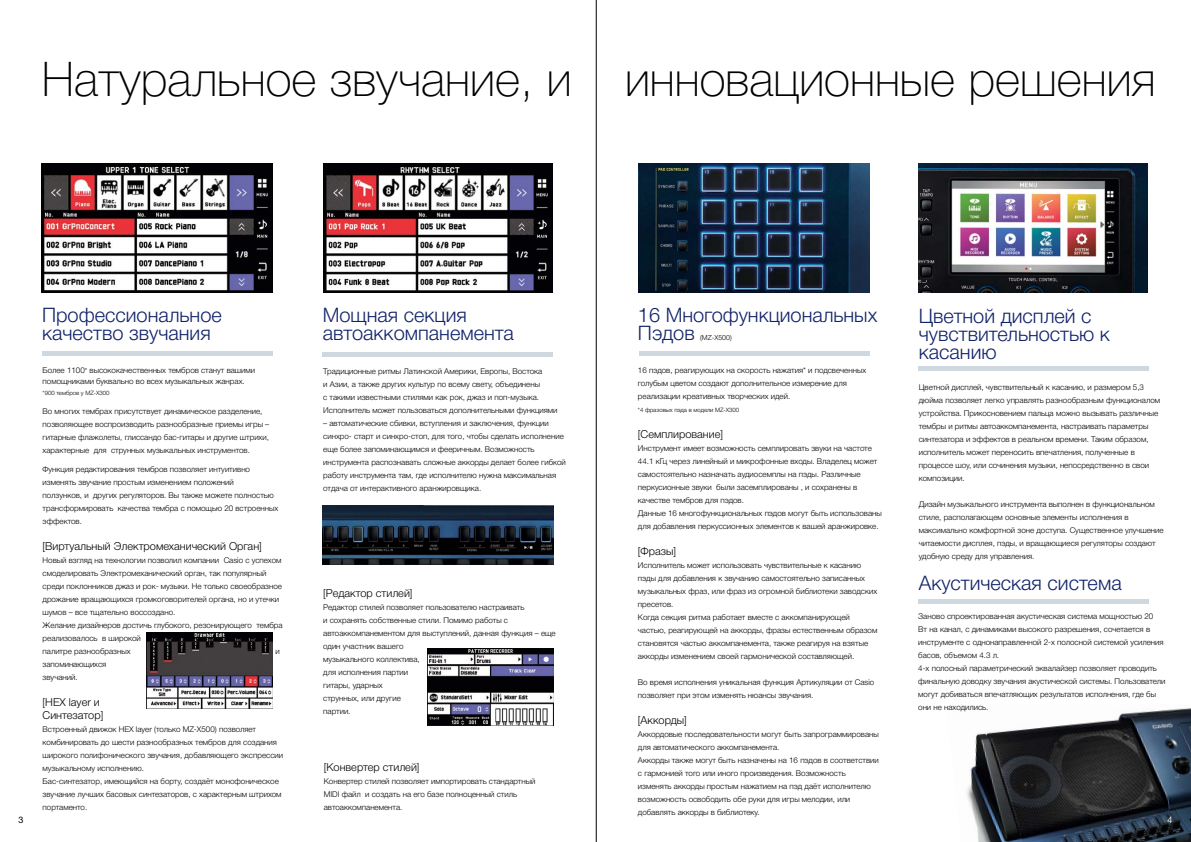
<style>
.page{position:relative;width:1191px;height:842px;background:#fff}
.page>*{position:absolute;margin:0;border:0;box-sizing:border-box;transform-origin:0 0}
.t1{font:100 48px "Helvetica Neue Cyr";color:#000}
.t2{font:300 20px/18px "Helvetica Neue Cyr";color:#112369}
.t3{font:300 11px/13px "Helvetica Neue Cyr";color:#000}
.t4{font:9px "Helvetica Neue Cyr";color:#000}
.t5{font:9px "Helvetica Neue Cyr";color:#fff}
.t6{font:300 8px/13px "Helvetica Neue Cyr";color:#000}
.t7{font:300 7px "Helvetica Neue Cyr";color:#000}
.t8{font:300 6px "Helvetica Neue Cyr";color:#000}
.s1{font-size:7px}
</style>
<div class="page">
<img style="left:967px;top:708px;width:224px;height:134px">
<img style="left:147px;top:632px;width:126px;height:76px">
<img style="left:323px;top:164px;width:229px;height:129px">
<img style="left:42px;top:164px;width:231px;height:129px">
<img style="left:427px;top:648px;width:126px;height:77px">
<img style="left:918px;top:164px;width:229px;height:129px">
<img style="left:638px;top:164px;width:231px;height:129px">
<hr style="left:43px;top:352px;width:230px;height:4px;background:#ced8de">
<hr style="left:323px;top:353px;width:230px;height:4px;background:#ced8de">
<hr style="left:639px;top:352px;width:230px;height:4px;background:#ced8de">
<hr style="left:918px;top:367px;width:230px;height:4px;background:#ced8de">
<hr style="left:918px;top:599px;width:230px;height:4px;background:#ced8de">
<img style="left:323px;top:505px;width:230px;height:59px">
<hr style="left:596px;top:0;width:1px;height:842px;background:#000">
<h1 class="t1" style="left:42px;top:53px;width:1115px">Натуральное звучание, и инновационные решения</h1>
<p class="t4" style="left:18px;top:815px;width:7px">3</p>
<h2 class="t2" style="left:42px;top:306px;width:181px">Профессиональное качество звучания</h2>
<h2 class="t2" style="left:323px;top:306px;width:192px">Мощная секция автоаккомпанемента</h2>
<h2 class="t2" style="left:638px;top:306px;width:241px">16 Многофункциональных<br>Пэдов</h2>
<p class="t7" style="left:700px;top:334px;width:33px">(MZ-X500)</p>
<p class="t6" style="left:43px;top:365px;width:214px;line-height:11px">Более 1100<span class="s1">*</span> высококачественных тембров станут вашими помощниками буквально во всех музыкальных жанрах.</p>
<p class="t8" style="left:43px;top:390px;width:68px">*900 тембров у MZ-X300</p>
<p class="t6" style="left:43px;top:405px;width:228px">Во многих тембрах присутствует динамическое разделение, позволяющее воспроизводить разнообразные приемы игры – гитарные флажолеты, глиссандо бас-гитары и другие штрихи, характерные для струнных музыкальных инструментов.</p>
<p class="t6" style="left:43px;top:463px;width:237px">Функция редактирования тембров позволяет интуитивно изменять звучание простым изменением положений<br>ползунков, и других регуляторов. Вы также можете полностью трансформировать качества тембра с помощью 20 встроенных эффектов.</p>
<h3 class="t3" style="left:43px;top:540px;width:221px">[Виртуальный Электромеханический Орган]</h3>
<p class="t6" style="left:43px;top:554px;width:241px">Новый взгляд на технологии позволил компании Casio с успехом смоделировать Электромеханический орган, так популярный среди поклонников джаз и рок- музыки. Не только своеобразное дрожание вращающихся громкоговорителей органа, но и утечки шумов – все тщательно воссоздано.<br>Желание дизайнеров достичь глубокого, резонирующего тембра реализовалось в широкой<br>палитре разнообразных</p>
<p class="t6" style="left:276px;top:645px;width:6px">и</p>
<p class="t6" style="left:43px;top:658px;width:65px">запоминающихся звучаний.</p>
<h3 class="t3" style="left:43px;top:696px;width:62px">[HEX layer и<br>Синтезатор]</h3>
<p class="t6" style="left:43px;top:723px;width:242px">Встроенный движок HEX layer (только MZ-X500) позволяет комбинировать до шести разнообразных тембров для создания широкого полифонического звучания, добавляющего экспрессии музыкальному исполнению.<br>Бас-синтезатор, имеющийся на борту, создаёт монофоническое звучание лучших басовых синтезаторов, с характерным штрихом портаменто.</p>
<p class="t6" style="left:323px;top:365px;width:236px">Традиционные ритмы Латинской Америки, Европы, Востока<br>и Азии, а также других культур по всему свету, объединены<br>с такими известными стилями как рок, джаз и поп-музыка.<br>Исполнитель может пользоваться дополнительными функциями</p>
<p class="t6" style="left:323px;top:417px;width:244px">– автоматические сбивки, вступления и заключения, функции синхро- старт и синхро-стоп, для того, чтобы сделать исполнение еще более запоминающимся и фееричным. Возможность инструмента распознавать сложные аккорды делает более гибкой работу инструмента там, где исполнителю нужна максимальная отдача от интерактивного аранжировщика.</p>
<h3 class="t3" style="left:323px;top:587px;width:91px">[Редактор стилей]</h3>
<p class="t6" style="left:323px;top:601px;width:234px">Редактор стилей позволяет пользователю настраивать<br>и сохранять собственные стили. Помимо работы с автоаккомпанементом для выступлений, данная функция – еще один участник вашего<br>музыкального коллектива,<br>для исполнения партии<br>гитары, ударных<br>струнных, или другие<br>партии.</p>
<h3 class="t3" style="left:324px;top:761px;width:97px">[Конвертер стилей]</h3>
<p class="t6" style="left:324px;top:775px;width:213px">Конвертер стилей позволяет импортировать стандартный<br>MIDI файл и создать на его базе полноценный стиль автоаккомпанемента.</p>
<p class="t6" style="left:638px;top:364px;width:230px">16 пэдов, реагирующих на скорость нажатия* и подсвеченных голубым цветом создают дополнительное измерение для реализации креативных творческих идей.</p>
<p class="t8" style="left:638px;top:406px;width:103px">*4 фразовых пэда в модели MZ-X300</p>
<h3 class="t3" style="left:638px;top:428px;width:87px">[Семплирование]</h3>
<p class="t6" style="left:638px;top:442px;width:245px">Инструмент имеет возможность семплировать звуки на частоте 44.1 кГц через линейный и микрофонные входы. Владелец может самостоятельно назначать аудиосемплы на пэды. Различные перкусионные звуки были засемплированы , и сохранены в качестве тембров для пэдов.<br>Данные 16 многофункциональных пэдов могут быть использованы для добавления перкуссионных элементов к вашей аранжировке.</p>
<h3 class="t3" style="left:638px;top:545px;width:40px">[Фразы]</h3>
<p class="t6" style="left:638px;top:559px;width:241px">Исполнитель может использовать чувствительные к касанию пэды для добавления к звучанию самостоятельно записанных музыкальных фраз, или фраз из огромной библиотеки заводских пресетов.<br>Когда секция ритма работает вместе с аккомпанирующей частью, реагирующей на аккорды, фразы естественным образом становятся частью аккомпанемента, также реагируя на взятые аккорды изменением своей гармонической составляющей.</p>
<p class="t6" style="left:638px;top:676px;width:238px">Во время исполнения уникальная функция Артикуляции от Casio позволяет при этом изменять нюансы звучания.</p>
<h3 class="t3" style="left:638px;top:714px;width:50px">[Аккорды]</h3>
<p class="t6" style="left:638px;top:728px;width:242px">Аккордовые последовательности могут быть запрограммированы для автоматического аккомпанемента.<br>Аккорды также могут быть назначены на 16 пэдов в соответствии с гармонией того или иного произведения. Возможность изменять аккорды простым нажатием на пэд даёт исполнителю возможность освободить обе руки для игры мелодии, или добавлять аккорды в библиотеку.</p>
<h2 class="t2" style="left:918px;top:307px;width:193px">Цветной дисплей с чувствительностью к касанию</h2>
<p class="t6" style="left:918px;top:380px;width:243px">Цветной дисплей, чувствительный к касанию, и размером 5,3 дюйма позволяет легко управлять разнообразным функционалом устройства. Прикосновением пальца можно вызывать различные тембры и ритмы автоаккомпанемента, настраивать параметры синтезатора и эффектов в реальном времени. Таким образом, исполнитель может переносить впечатления, полученные в процессе шоу, или сочинения музыки, непосредственно в свои композиции.</p>
<p class="t6" style="left:918px;top:497px;width:246px">Дизайн музыкального инструмента выполнен в функциональном стиле, располагающем основные элементы исполнения в максимально комфортной зоне доступа. Существенное улучшение читаемости дисплея, пэды, и вращающиеся регуляторы создают удобную среду для управления.</p>
<h2 class="t2" style="left:918px;top:574px;width:204px">Акустическая система</h2>
<p class="t6" style="left:918px;top:609px;width:249px">Заново спроектированная акустическая система мощностью 20<br>Вт на канал, с динамиками высокого разрешения, сочетается в инструменте с однонаправленной 2-х полосной системой усиления басов, объемом 4.3 л.<br>4-х полосный параметрический эквалайзер позволяет проводить финальную доводку звучания акустической системы. Пользователи могут добиваться впечатляющих результатов исполнения, где бы они не находились.</p>
<p class="t5" style="left:1167px;top:815px;width:7px">4</p>
</div>
